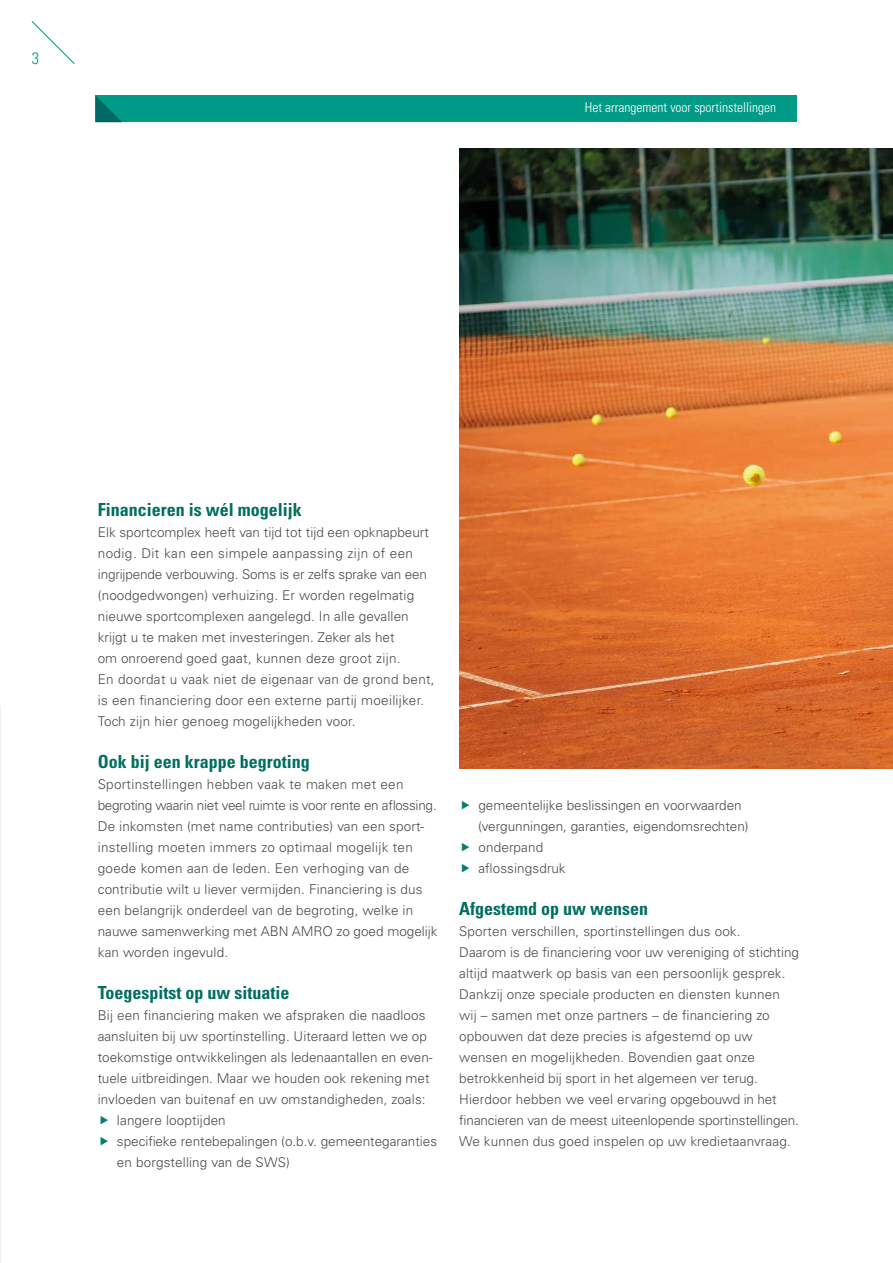
<style>
.page{position:relative;width:893px;height:1263px;background:#fff}
.page>*{position:absolute;margin:0;border:0;box-sizing:border-box;transform-origin:0 0}
.t1{font:700 condensed 18px "Univers LT Std";color:#006e60}
.t2{font:300 condensed 16.5px "Univers LT Std";color:#009b87}
.t3{font:300 13.5px/21px "Univers LT Std";letter-spacing:.01em;color:#4b4b4d}
.t4{font:300 condensed 13.5px "Univers LT Std";color:#fff}
.s1{font-weight:400;font-stretch:condensed}
</style>
<div class="page">
<img style="left:0;top:705px;width:1px;height:558px">
<img style="left:459px;top:149px;width:434px;height:619px">
<div style="left:96px;top:96px;width:701px;height:26px;background:#009b87"></div>
<svg style="left:96px;top:96px;width:26px;height:26px"></svg>
<svg style="left:31px;top:21px;width:44px;height:43px"></svg>
<p class="t2" style="left:32px;top:48px;width:9px">3</p>
<p class="t4" style="left:585px;top:100px;width:193px">Het arrangement voor sportinstellingen</p>
<h1 class="t1" style="left:98px;top:499px;width:205px">Financieren is wél mogelijk</h1>
<p class="t3" style="left:98px;top:522px;width:338px">Elk sportcomplex heeft van tijd tot tijd een opknapbeurt nodig. Dit kan een simpele aanpassing zijn of een ingrijpende verbouwing. Soms is er zelfs sprake van een (noodgedwongen) verhuizing. Er worden regelmatig nieuwe sportcomplexen aangelegd. In alle gevallen krijgt u te maken met investeringen. Zeker als het<br>om onroerend goed gaat, kunnen deze groot zijn.<br>En doordat u vaak niet de eigenaar van de grond bent, is een financiering door een externe partij moeilijker.<br>Toch zijn hier genoeg mogelijkheden voor.</p>
<h1 class="t1" style="left:98px;top:751px;width:213px">Ook bij een krappe begroting</h1>
<p class="t3" style="left:98px;top:774px;width:341px">Sportinstellingen hebben vaak te maken met een begroting waarin niet veel ruimte is voor rente en aflossing.<br>De inkomsten (met name contributies) van een sport&shy;instelling moeten immers zo optimaal mogelijk ten goede komen aan de leden. Een verhoging van de contributie wilt u liever vermijden. Financiering is dus een belangrijk onderdeel van de begroting, welke in nauwe samenwerking met ABN AMRO zo goed mogelijk kan worden ingevuld.</p>
<h1 class="t1" style="left:98px;top:982px;width:193px">Toegespitst op uw situatie</h1>
<p class="t3" style="left:98px;top:1005px;width:329px">Bij een financiering maken we afspraken die naadloos</p>
<p class="t3" style="left:98px;top:1026px;width:331px">aansluiten bij uw sportinstelling. Uiteraard letten we op</p>
<p class="t3" style="left:98px;top:1047px;width:336px">toekomstige ontwikkelingen als ledenaantallen en even-</p>
<p class="t3" style="left:98px;top:1068px;width:333px">tuele uitbreidingen. Maar we houden ook rekening met</p>
<p class="t3" style="left:98px;top:1089px;width:329px">invloeden van buitenaf en uw omstandigheden, zoals:</p>
<p class="t3" style="left:117px;top:1110px;width:110px">langere looptijden</p>
<p class="t3" style="left:117px;top:1131px;width:322px">specifieke rentebepalingen (o.b.v. gemeentegaranties</p>
<p class="t3" style="left:117px;top:1152px;width:174px">en borgstelling van de SWS)</p>
<p class="t3" style="left:478px;top:795px;width:272px">gemeentelijke beslissingen en voorwaarden (vergunningen, garanties, eigendomsrechten) onderpand<br>aflossingsdruk</p>
<h1 class="t1" style="left:459px;top:898px;width:190px">Afgestemd op uw wensen</h1>
<p class="t3" style="left:459px;top:921px;width:341px">Sporten verschillen, sportinstellingen dus ook.<br>Daarom is de financiering voor uw vereniging of stichting altijd maatwerk op basis van een persoonlijk gesprek.<br>Dankzij onze speciale producten en diensten kunnen wij <span class="s1">–</span> samen met onze partners <span class="s1">–</span> de financiering zo opbouwen dat deze precies is afgestemd op uw wensen en mogelijkheden. Bovendien gaat onze betrokkenheid bij sport in het algemeen ver terug.<br>Hierdoor hebben we veel ervaring opgebouwd in het financieren van de meest uiteenlopende sportinstellingen.<br>We kunnen dus goed inspelen op uw kredietaanvraag.</p>
</div>
